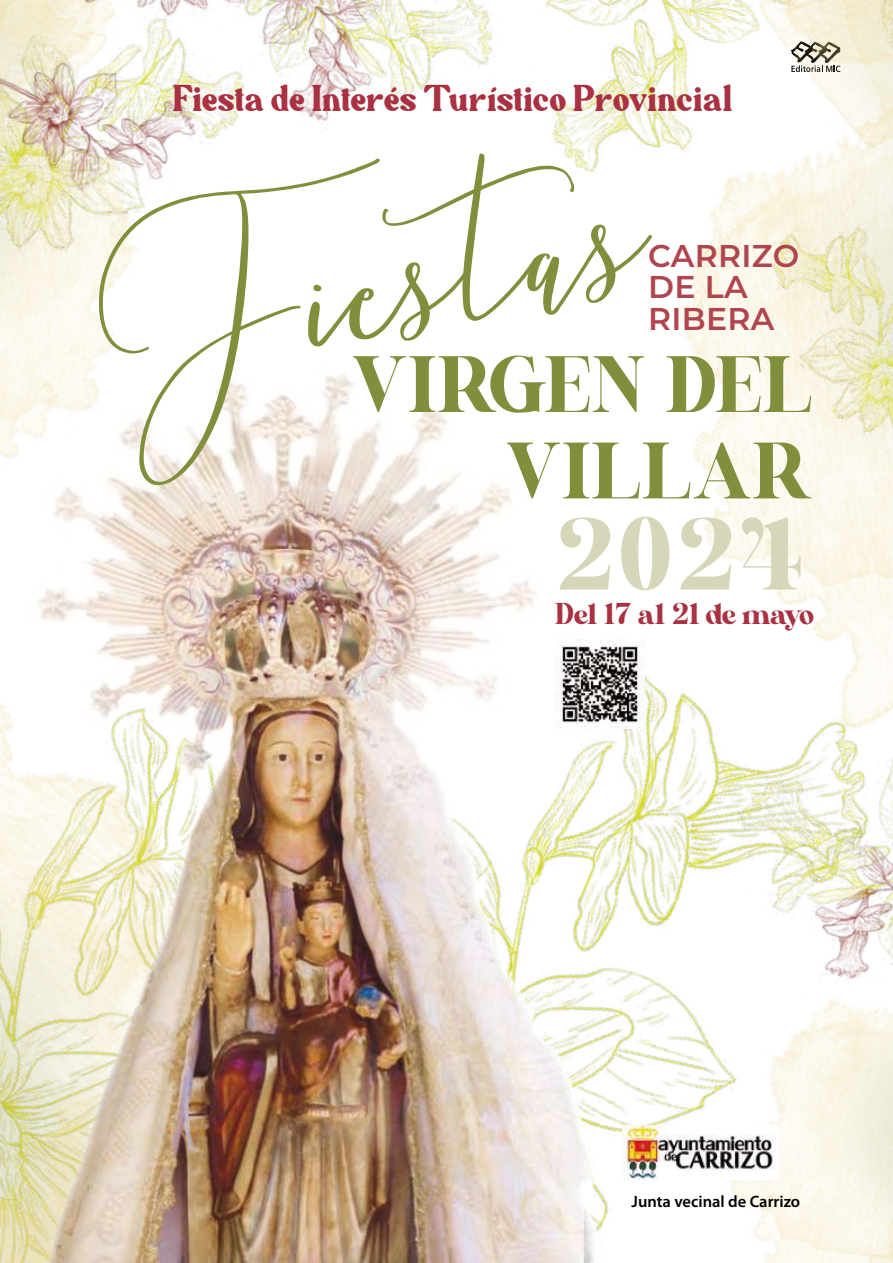
<style>
.page{position:relative;width:893px;height:1263px;background:#fff}
.page>*{position:absolute;margin:0;border:0;box-sizing:border-box;transform-origin:0 0}
.t1{font:281.1px "Love Hewits";color:#818f3d}
.t2{font:93px "AL Nevrada Personal Use Only";color:#d5d7b8}
.t3{font:72px/86.4px "AL Nevrada Personal Use Only";letter-spacing:.02em;color:#818f3d;text-align:right}
.t4{font:37.5px "Adventuro";letter-spacing:.01em;color:#a93141}
.t5{font:600 31.5px/31.5px "Montserrat";letter-spacing:.01em;color:#b0454e}
.t6{font:27px "AL Nevrada Personal Use Only";letter-spacing:-.01em;color:#a93141}
.t7{font:600 16.5px "Myriad Pro";color:#000}
</style>
<div class="page">
<img style="left:678px;top:54px;width:215px;height:414px">
<img style="left:621px;top:468px;width:272px;height:268px">
<img style="left:620px;top:736px;width:273px;height:527px">
<img style="left:735px;top:184px;width:158px;height:314px">
<img style="left:0;top:0;width:135px;height:367px">
<img style="left:410px;top:0;width:82px;height:97px">
<img style="left:73px;top:0;width:135px;height:10px">
<img style="left:208px;top:0;width:202px;height:130px">
<img style="left:0;top:10px;width:225px;height:207px">
<img style="left:684px;top:745px;width:209px;height:280px">
<img style="left:757px;top:802px;width:136px;height:252px">
<div style="left:854px;top:1030px;width:39px;height:78px;background:#f6f2df"></div>
<img style="left:767px;top:0;width:126px;height:54px">
<img style="left:546px;top:0;width:221px;height:204px">
<img style="left:8px;top:300px;width:612px;height:963px">
<img style="left:555px;top:639px;width:89px;height:90px">
<img style="left:623px;top:1125px;width:155px;height:54px">
<p class="t4" style="left:173px;top:76px;width:561px">Fiesta de Interés Turístico Provincial</p>
<h1 class="t1" style="left:82px;top:215px;width:555px;rotate:-11deg">Fiestas</h1>
<p class="t5" style="left:648px;top:238px;width:153px">CARRIZO<br>DE LA<br>RIBERA</p>
<h3 class="t3" style="left:353px;top:344px;width:461px">VIRGEN DEL<br>VILLAR</h3>
<h2 class="t2" style="left:555px;top:503px;width:251px">2024</h2>
<p class="t6" style="left:555px;top:599px;width:260px">Del 17 al 21 de mayo</p>
<p class="t7" style="left:632px;top:1191px;width:170px">Junta vecinal de Carrizo</p>
</div>
